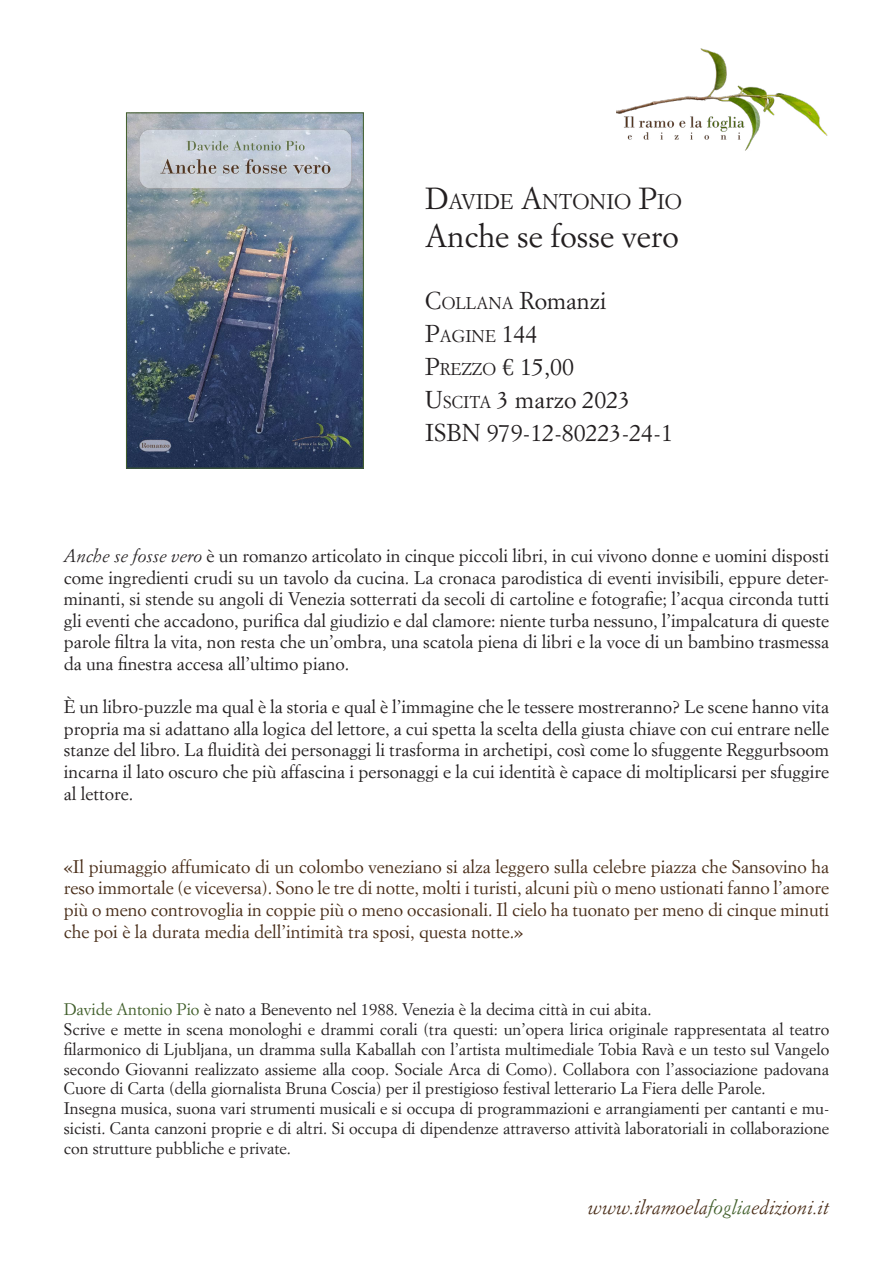
<style>
.page{position:relative;width:893px;height:1263px;background:#fff}
.page>*{position:absolute;margin:0;border:0;box-sizing:border-box;transform-origin:0 0}
.t1{font:31.5px "Simoncini Garamond Std";color:#231f20}
.t2{font:24px/33px "Simoncini Garamond Std";color:#231f20}
.t3{font:21px "Simoncini Garamond Std";color:#231f20}
.t4{font:italic 19.5px "Simoncini Garamond Std";color:#492c17}
.t5{font:18px/21.6px "Simoncini Garamond Std";color:#231f20;text-align:justify}
.t6{font:18px/21.6px "Simoncini Garamond Std";color:#492d18;text-align:justify}
.t7{font:16.8px "Simoncini Garamond Std";color:#231f20}
.t8{font:16.5px/19.8px "Simoncini Garamond Std";color:#231f20}
.s1{font-size:30px}
.s2{font-style:inherit}
.s3{font-size:16.8px}
.s4{font-size:24px}
.s5{font-style:italic}
.s6{color:#415f2b}
.s7{color:#42602c}
</style>
<div class="page">
<img style="left:617px;top:48px;width:211px;height:103px">
<img style="left:128px;top:115px;width:233px;height:351px">
<div style="left:126px;top:113px;width:237px;height:355px;border:1px solid #42602c"></div>
<p class="t3" style="left:425px;top:189px;width:258px"><span class="s1">D</span>AVIDE <span class="s1">A</span>NTONIO <span class="s1">P</span>IO</p>
<h1 class="t1" style="left:425px;top:217px;width:255px">Anche se fosse vero</h1>
<h2 class="t2" style="left:425px;top:283px;width:183px"><span class="s2">C</span><span class="s3">OLLANA</span> Romanzi</h2>
<p class="t7" style="left:425px;top:325px;width:114px"><span class="s4">P</span>AGINE <span class="s4">144</span></p>
<h2 class="t2" style="left:425px;top:349px;width:249px"><span class="s2">P</span><span class="s3">REZZO</span> € 15,00<br><span class="s2">U</span><span class="s3">SCITA</span> 3 marzo 2023<br>ISBN 979-12-80223-24-1</h2>
<p class="t5" style="left:64px;top:545px;width:767px"><span class="s5">Anche se fosse vero</span> è un romanzo articolato in cinque piccoli libri, in cui vivono donne e uomini disposti come ingredienti crudi su un tavolo da cucina. La cronaca parodistica di eventi invisibili, eppure deter&shy;minanti, si stende su angoli di Venezia sotterrati da secoli di cartoline e fotografie; l’acqua circonda tutti gli eventi che accadono, purifica dal giudizio e dal clamore: niente turba nessuno, l’impalcatura di queste parole filtra la vita, non resta che un’ombra, una scatola piena di libri e la voce di un bambino trasmessa da una finestra accesa all’ultimo piano.</p>
<p class="t5" style="left:64px;top:696px;width:767px">È un libro-puzzle ma qual è la storia e qual è l’immagine che le tessere mostreranno? Le scene hanno vita propria ma si adattano alla logica del lettore, a cui spetta la scelta della giusta chiave con cui entrare nelle stanze del libro. La fluidità dei personaggi li trasforma in archetipi, così come lo sfuggente Reggurbsoom incarna il lato oscuro che più affascina i personaggi e la cui identità è capace di moltiplicarsi per sfuggire al lettore.</p>
<p class="t6" style="left:64px;top:855px;width:767px">«Il piumaggio affumicato di un colombo veneziano si alza leggero sulla celebre piazza che Sansovino ha reso immortale (e viceversa). Sono le tre di notte, molti i turisti, alcuni più o meno ustionati fanno l’amore più o meno controvoglia in coppie più o meno occasionali. Il cielo ha tuonato per meno di cinque minuti che poi è la durata media dell’intimità tra sposi, questa notte.»</p>
<p class="t8" style="left:64px;top:999px;width:767px"><span class="s6">Davide Antonio Pio</span> è nato a Benevento nel 1988. Venezia è la decima città in cui abita.<br>Scrive e mette in scena monologhi e drammi corali (tra questi: un’opera lirica originale rappresentata al teatro filarmonico di Ljubljana, un dramma sulla Kaballah con l’artista multimediale Tobia Ravà e un testo sul Vangelo secondo Giovanni realizzato assieme alla coop. Sociale Arca di Como). Collabora con l’associazione padovana Cuore di Carta (della giornalista Bruna Coscia) per il prestigioso festival letterario La Fiera delle Parole.<br>Insegna musica, suona vari strumenti musicali e si occupa di programmazioni e arrangiamenti per cantanti e mu&shy;sicisti. Canta canzoni proprie e di altri. Si occupa di dipendenze attraverso attività laboratoriali in collaborazione con strutture pubbliche e private.</p>
<p class="t4" style="left:588px;top:1196px;width:243px">www.ilramoela<span class="s7">foglia</span>edizioni.it</p>
</div>
